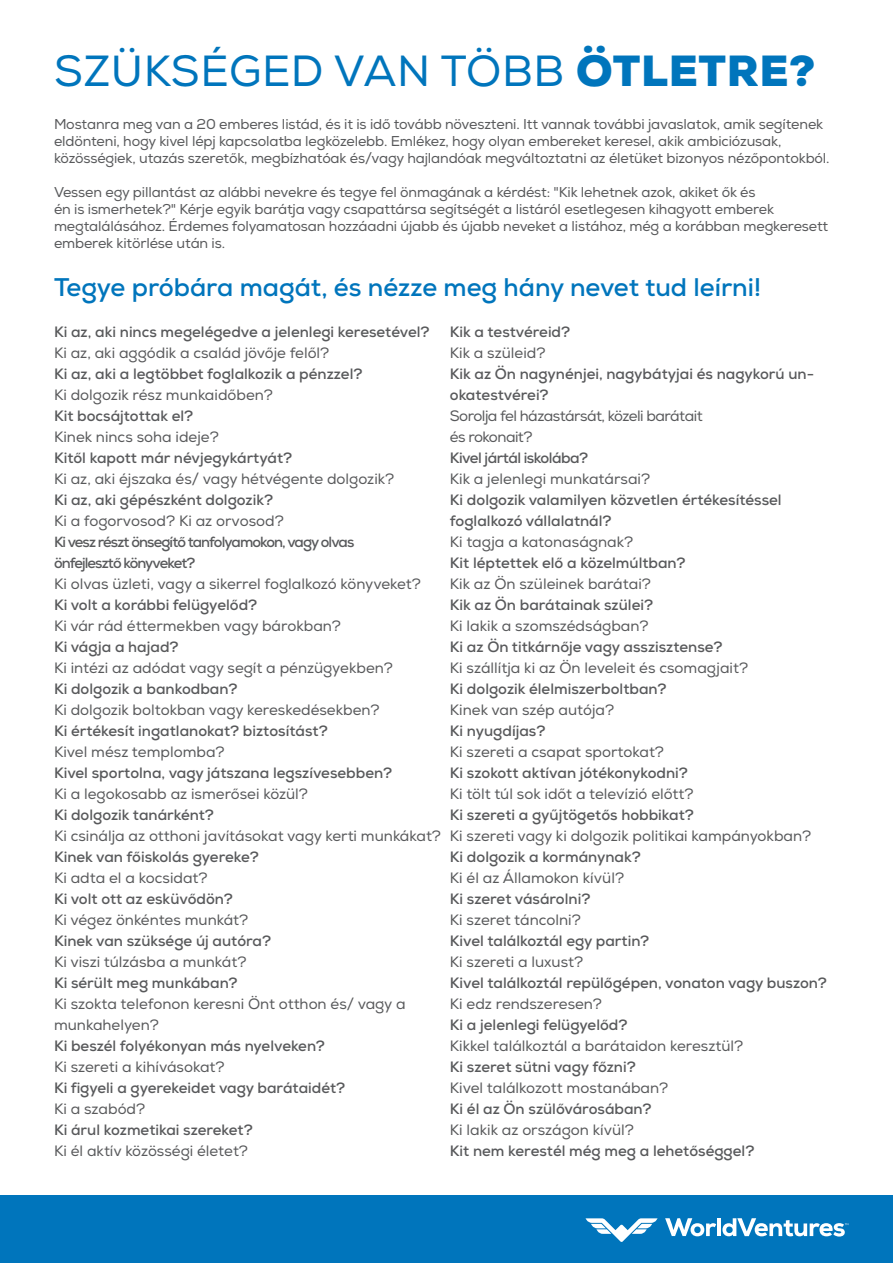
<style>
.page{position:relative;width:893px;height:1263px;background:#fff}
.page>*{position:absolute;margin:0;border:0;box-sizing:border-box;transform-origin:0 0}
.t1{font:43.5px "Nexa";letter-spacing:.015em;color:#0075bc}
.t2{font:700 25.5px "Nexa";color:#0075bc}
.t3{font:700 15px/21px "Nexa";color:#58595b}
.t4{font:15px/21px "Nexa";color:#58595b}
.t5{font:15px/21px "Nexa";letter-spacing:-.035em;color:#58595b}
.t6{font:700 15px "Nexa";letter-spacing:-.035em;color:#58595b}
.t7{font:700 14.7px/21px "Nexa";letter-spacing:-.06em;color:#58595b}
.t8{font:14.25px/17.1px "Nexa";letter-spacing:-.01em;color:#58595b}
.s1{font-weight:900}
</style>
<div class="page">
<div style="left:0;top:1195px;width:893px;height:68px;background:#0075bc"></div>
<svg style="left:585px;top:1218px;width:73px;height:24px"></svg>
<svg style="left:665px;top:1218px;width:51px;height:18px"></svg>
<hr style="left:717px;top:1218px;width:4px;height:18px;background:#fff">
<svg style="left:722px;top:1218px;width:126px;height:18px"></svg>
<h1 class="t1" style="left:54px;top:45px;width:762px">SZÜKSÉGED VAN TÖBB <span class="s1">ÖTLETRE?</span></h1>
<p class="t8" style="left:54px;top:116px;width:777px">Mostanra meg van a 20 emberes listád, és it is idő tovább növeszteni. Itt vannak további javaslatok, amik segítenek eldönteni, hogy kivel lépj kapcsolatba legközelebb. Emlékez, hogy olyan embereket keresel, akik ambiciózusak, közösségiek, utazás szeretők, megbízhatóak és/vagy hajlandóak megváltoztatni az életüket bizonyos nézőpontokból.</p>
<p class="t8" style="left:54px;top:184px;width:776px">Vessen egy pillantást az alábbi nevekre és tegye fel önmagának a kérdést: "Kik lehetnek azok, akiket ők és<br>én is ismerhetek?" Kérje egyik barátja vagy csapattársa segítségét a listáról esetlegesen kihagyott emberek megtalálásához. Érdemes folyamatosan hozzáadni újabb és újabb neveket a listához, még a korábban megkeresett emberek kitörlése után is.</p>
<h2 class="t2" style="left:54px;top:271px;width:708px">Tegye próbára magát, és nézze meg hány nevet tud leírni!</h2>
<p class="t3" style="left:54px;top:321px;width:377px">Ki az, aki nincs megelégedve a jelenlegi keresetével?</p>
<p class="t4" style="left:54px;top:343px;width:277px">Ki az, aki aggódik a család jövője felől?</p>
<p class="t3" style="left:54px;top:363px;width:310px">Ki az, aki a legtöbbet foglalkozik a pénzzel?</p>
<p class="t4" style="left:54px;top:385px;width:220px">Ki dolgozik rész munkaidőben?</p>
<p class="t3" style="left:54px;top:405px;width:141px">Kit bocsájtottak el?</p>
<p class="t4" style="left:54px;top:427px;width:166px">Kinek nincs soha ideje?</p>
<p class="t3" style="left:54px;top:447px;width:240px">Kitől kapott már névjegykártyát?</p>
<p class="t4" style="left:54px;top:469px;width:342px">Ki az, aki éjszaka és/ vagy hétvégente dolgozik?</p>
<p class="t3" style="left:54px;top:489px;width:221px">Ki az, aki gépészként dolgozik?</p>
<p class="t4" style="left:54px;top:511px;width:231px">Ki a fogorvosod? Ki az orvosod?</p>
<p class="t7" style="left:54px;top:531px;width:302px">Ki vesz részt önsegítő tanfolyamokon, vagy olvas önfejlesztő könyveket?</p>
<p class="t4" style="left:54px;top:574px;width:369px">Ki olvas üzleti, vagy a sikerrel foglalkozó könyveket?</p>
<p class="t3" style="left:54px;top:594px;width:205px">Ki volt a korábbi felügyelőd?</p>
<p class="t4" style="left:54px;top:616px;width:288px">Ki vár rád éttermekben vagy bárokban?</p>
<p class="t3" style="left:54px;top:636px;width:126px">Ki vágja a hajad?</p>
<p class="t4" style="left:54px;top:658px;width:340px">Ki intézi az adódat vagy segít a pénzügyekben?</p>
<p class="t3" style="left:54px;top:678px;width:185px">Ki dolgozik a bankodban?</p>
<p class="t4" style="left:54px;top:700px;width:327px">Ki dolgozik boltokban vagy kereskedésekben?</p>
<p class="t3" style="left:54px;top:720px;width:275px">Ki értékesít ingatlanokat? biztosítást?</p>
<p class="t4" style="left:54px;top:742px;width:172px">Kivel mész templomba?</p>
<p class="t3" style="left:54px;top:762px;width:340px">Kivel sportolna, vagy játszana legszívesebben?</p>
<p class="t4" style="left:54px;top:784px;width:256px">Ki a legokosabb az ismerősei közül?</p>
<p class="t3" style="left:54px;top:804px;width:162px">Ki dolgozik tanárként?</p>
<p class="t4" style="left:54px;top:826px;width:389px">Ki csinálja az otthoni javításokat vagy kerti munkákat?</p>
<p class="t3" style="left:54px;top:846px;width:206px">Kinek van főiskolás gyereke?</p>
<p class="t4" style="left:54px;top:868px;width:155px">Ki adta el a kocsidat?</p>
<p class="t3" style="left:54px;top:888px;width:180px">Ki volt ott az esküvődön?</p>
<p class="t4" style="left:54px;top:910px;width:196px">Ki végez önkéntes munkát?</p>
<p class="t3" style="left:54px;top:930px;width:219px">Kinek van szüksége új autóra?</p>
<p class="t4" style="left:54px;top:952px;width:194px">Ki viszi túlzásba a munkát?</p>
<p class="t3" style="left:54px;top:972px;width:185px">Ki sérült meg munkában?</p>
<p class="t4" style="left:54px;top:994px;width:353px">Ki szokta telefonon keresni Önt otthon és/ vagy a munkahelyen?</p>
<p class="t3" style="left:54px;top:1035px;width:273px">Ki beszél folyékonyan más nyelveken?</p>
<p class="t4" style="left:54px;top:1057px;width:172px">Ki szereti a kihívásokat?</p>
<p class="t3" style="left:54px;top:1077px;width:293px">Ki figyeli a gyerekeidet vagy barátaidét?</p>
<p class="t4" style="left:54px;top:1099px;width:93px">Ki a szabód?</p>
<p class="t3" style="left:54px;top:1119px;width:200px">Ki árul kozmetikai szereket?</p>
<p class="t4" style="left:54px;top:1141px;width:196px">Ki él aktív közösségi életet?</p>
<p class="t3" style="left:450px;top:321px;width:122px">Kik a testvéreid?</p>
<p class="t4" style="left:450px;top:343px;width:97px">Kik a szüleid?</p>
<p class="t3" style="left:450px;top:363px;width:366px">Kik az Ön nagynénjei, nagybátyjai és nagykorú un&shy;okatestvérei?</p>
<p class="t5" style="left:450px;top:406px;width:254px">Sorolja fel házastársát, közeli barátait és rokonait?</p>
<p class="t6" style="left:450px;top:448px;width:140px">Kivel jártál iskolába?</p>
<p class="t4" style="left:450px;top:469px;width:202px">Kik a jelenlegi munkatársai?</p>
<p class="t3" style="left:450px;top:489px;width:333px">Ki dolgozik valamilyen közvetlen értékesítéssel foglalkozó vállalatnál?</p>
<p class="t4" style="left:450px;top:532px;width:185px">Ki tagja a katonaságnak?</p>
<p class="t3" style="left:450px;top:552px;width:237px">Kit léptettek elő a közelmúltban?</p>
<p class="t4" style="left:450px;top:574px;width:203px">Kik az Ön szüleinek barátai?</p>
<p class="t3" style="left:450px;top:594px;width:205px">Kik az Ön barátainak szülei?</p>
<p class="t4" style="left:450px;top:616px;width:200px">Ki lakik a szomszédságban?</p>
<p class="t3" style="left:450px;top:636px;width:274px">Ki az Ön titkárnője vagy asszisztense?</p>
<p class="t4" style="left:450px;top:658px;width:300px">Ki szállítja ki az Ön leveleit és csomagjait?</p>
<p class="t3" style="left:450px;top:678px;width:218px">Ki dolgozik élelmiszerboltban?</p>
<p class="t4" style="left:450px;top:700px;width:166px">Kinek van szép autója?</p>
<p class="t3" style="left:450px;top:720px;width:97px">Ki nyugdíjas?</p>
<p class="t4" style="left:450px;top:742px;width:216px">Ki szereti a csapat sportokat?</p>
<p class="t3" style="left:450px;top:762px;width:240px">Ki szokott aktívan jótékonykodni?</p>
<p class="t4" style="left:450px;top:784px;width:245px">Ki tölt túl sok időt a televízió előtt?</p>
<p class="t3" style="left:450px;top:804px;width:246px">Ki szereti a gyűjtögetős hobbikat?</p>
<p class="t4" style="left:450px;top:826px;width:363px">Ki szereti vagy ki dolgozik politikai kampányokban?</p>
<p class="t3" style="left:450px;top:846px;width:192px">Ki dolgozik a kormánynak?</p>
<p class="t4" style="left:450px;top:868px;width:176px">Ki él az Államokon kívül?</p>
<p class="t3" style="left:450px;top:888px;width:142px">Ki szeret vásárolni?</p>
<p class="t4" style="left:450px;top:910px;width:132px">Ki szeret táncolni?</p>
<p class="t3" style="left:450px;top:930px;width:201px">Kivel találkoztál egy partin?</p>
<p class="t4" style="left:450px;top:952px;width:135px">Ki szereti a luxust?</p>
<p class="t3" style="left:450px;top:972px;width:378px">Kivel találkoztál repülőgépen, vonaton vagy buszon?</p>
<p class="t4" style="left:450px;top:994px;width:154px">Ki edz rendszeresen?</p>
<p class="t3" style="left:450px;top:1014px;width:179px">Ki a jelenlegi felügyelőd?</p>
<p class="t4" style="left:450px;top:1036px;width:295px">Kikkel találkoztál a barátaidon keresztül?</p>
<p class="t3" style="left:450px;top:1056px;width:187px">Ki szeret sütni vagy főzni?</p>
<p class="t4" style="left:450px;top:1078px;width:220px">Kivel találkozott mostanában?</p>
<p class="t3" style="left:450px;top:1098px;width:203px">Ki él az Ön szülővárosában?</p>
<p class="t4" style="left:450px;top:1120px;width:186px">Ki lakik az országon kívül?</p>
<p class="t3" style="left:450px;top:1140px;width:306px">Kit nem kerestél még meg a lehetőséggel?</p>
</div>
